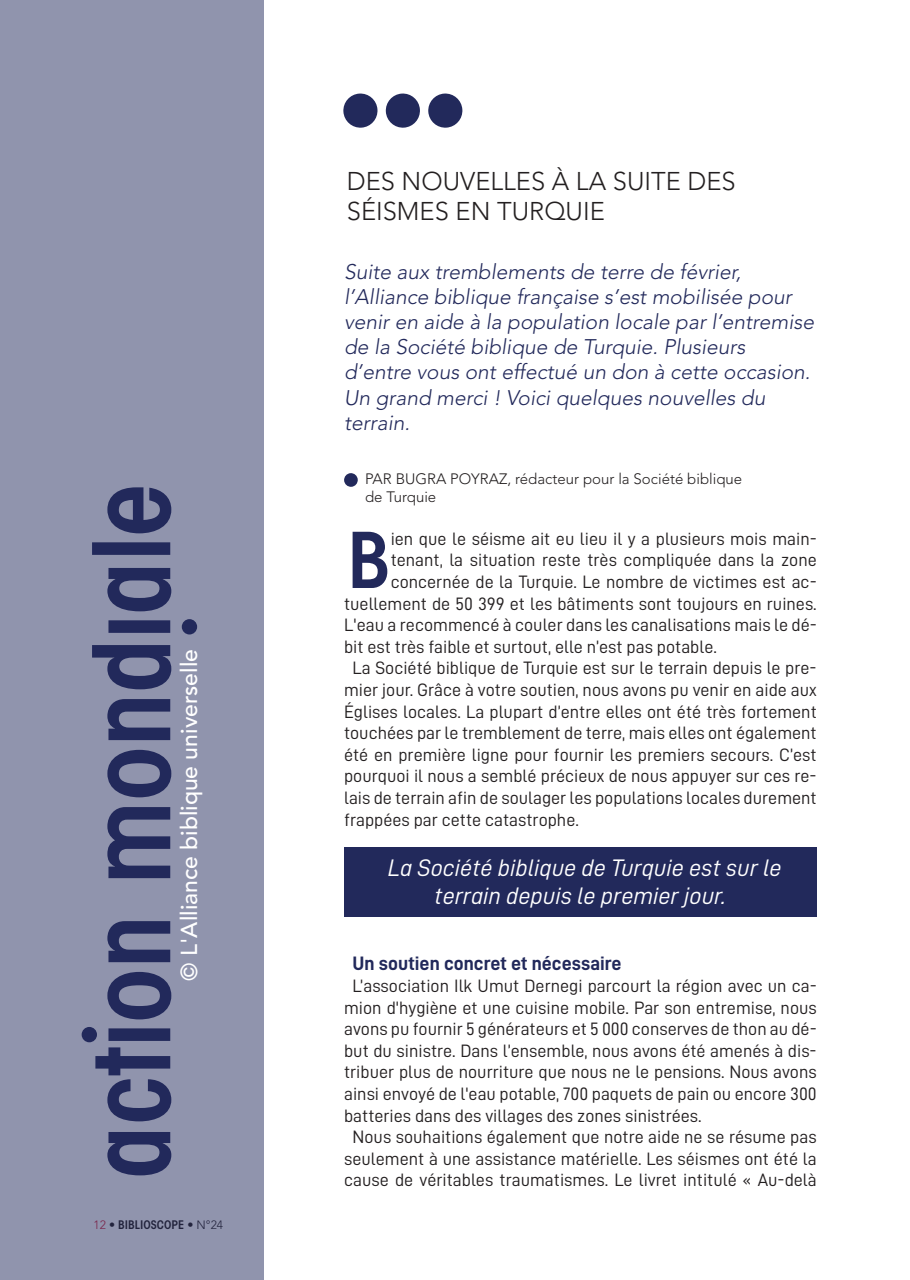
<style>
.page{position:relative;width:910px;height:1280px;background:#fff}
.page>*{position:absolute;margin:0;border:0;box-sizing:border-box;transform-origin:0 0}
.t1{font:600 condensed 77.7px "Avant Garde";color:#22295b}
.t2{font:300 25.5px/30.6px "Avenir LT Std";color:#231f20}
.t3{font:24px/28.8px "D DIN Italic";color:#fff;text-align:center}
.t4{font:500 22.95px "Avenir LT Std";color:#fff}
.t5{font:italic 300 21px/25.2px "Avenir LT Std";color:#22295b}
.t6{font:19.5px "D DIN Bold";color:#22295b}
.t7{font:18px "D DIN";color:#231f20}
.t8{font:300 15px/18px "Avenir LT Std";color:#231f20}
.t9{font:600 condensed 12px "Avant Garde";color:#231f20}
.s1{font-family:"Avenir LT Std";font-weight:300;font-stretch:normal;color:#d2203a}
.s2{font-family:"Avenir LT Std";font-weight:300;font-stretch:normal}
</style>
<div class="page">
<div style="left:0;top:0;width:264px;height:1280px;background:#9094ad"></div>
<div style="left:344px;top:847px;width:473px;height:70px;background:#22295b"></div>
<div style="left:344px;top:473px;width:14px;height:14px;background:#22295b;border-radius:50%"></div>
<svg style="left:92px;top:487px;width:79px;height:688px"></svg>
<div style="left:82px;top:1027px;width:15px;height:15px;background:#22295b;border-radius:50%"></div>
<div style="left:182px;top:619px;width:15px;height:15px;background:#22295b;border-radius:50%"></div>
<svg style="left:343px;top:93px;width:35px;height:35px"></svg>
<svg style="left:385px;top:93px;width:35px;height:35px"></svg>
<svg style="left:428px;top:93px;width:35px;height:35px"></svg>
<p class="t4" style="left:176px;top:981px;width:333px;rotate:-90deg">© L'Alliance biblique universelle</p>
<p class="t9" style="left:94px;top:1217px;width:131px"><span class="s1">12</span> • BIBLIOSCOPE • <span class="s2">N°24</span></p>
<h2 class="t2" style="left:347px;top:166px;width:390px">DES NOUVELLES À LA SUITE DES<br>SÉISMES EN TURQUIE</h2>
<p class="t5" style="left:344px;top:259px;width:471px">Suite aux tremblements de terre de février, l’Alliance biblique française s’est mobilisée pour venir en aide à la population locale par l’entremise de la Société biblique de Turquie. Plusieurs d’entre vous ont effectué un don à cette occasion.<br>Un grand merci ! Voici quelques nouvelles du terrain.</p>
<p class="t8" style="left:365px;top:470px;width:379px">PAR BUGRA POYRAZ, rédacteur pour la Société biblique de Turquie</p>
<h1 class="t1" style="left:347px;top:512px;width:45px">B</h1>
<p class="t7" style="left:391px;top:529px;width:428px">ien que le séisme ait eu lieu il y a plusieurs mois main-</p>
<p class="t7" style="left:391px;top:550px;width:428px">tenant, la situation reste très compliquée dans la zone</p>
<p class="t7" style="left:391px;top:572px;width:428px">concernée de la Turquie. Le nombre de victimes est ac-</p>
<p class="t7" style="left:344px;top:593px;width:474px">tuellement de 50 399 et les bâtiments sont toujours en ruines.</p>
<p class="t7" style="left:344px;top:615px;width:474px">L'eau a recommencé à couler dans les canalisations mais le dé-</p>
<p class="t7" style="left:344px;top:637px;width:374px">bit est très faible et surtout, elle n’est pas potable.</p>
<p class="t7" style="left:353px;top:658px;width:466px">La Société biblique de Turquie est sur le terrain depuis le pre-</p>
<p class="t7" style="left:344px;top:680px;width:474px">mier jour. Grâce à votre soutien, nous avons pu venir en aide aux</p>
<p class="t7" style="left:344px;top:701px;width:474px">Églises locales. La plupart d’entre elles ont été très fortement</p>
<p class="t7" style="left:344px;top:723px;width:474px">touchées par le tremblement de terre, mais elles ont également</p>
<p class="t7" style="left:344px;top:745px;width:474px">été en première ligne pour fournir les premiers secours. C’est</p>
<p class="t7" style="left:344px;top:766px;width:474px">pourquoi il nous a semblé précieux de nous appuyer sur ces re-</p>
<p class="t7" style="left:344px;top:788px;width:474px">lais de terrain afin de soulager les populations locales durement</p>
<p class="t7" style="left:344px;top:809px;width:236px">frappées par cette catastrophe.</p>
<h3 class="t3" style="left:388px;top:853px;width:395px">La Société biblique de Turquie est sur le terrain depuis le premier jour.</h3>
<p class="t6" style="left:353px;top:953px;width:270px">Un soutien concret et nécessaire</p>
<p class="t7" style="left:353px;top:976px;width:466px">L’association Ilk Umut Dernegi parcourt la région avec un ca-</p>
<p class="t7" style="left:344px;top:997px;width:474px">mion d'hygiène et une cuisine mobile. Par son entremise, nous</p>
<p class="t7" style="left:344px;top:1019px;width:474px">avons pu fournir 5 générateurs et 5 000 conserves de thon au dé-</p>
<p class="t7" style="left:344px;top:1041px;width:474px">but du sinistre. Dans l’ensemble, nous avons été amenés à dis-</p>
<p class="t7" style="left:344px;top:1062px;width:474px">tribuer plus de nourriture que nous ne le pensions. Nous avons</p>
<p class="t7" style="left:344px;top:1084px;width:474px">ainsi envoyé de l'eau potable, 700 paquets de pain ou encore 300</p>
<p class="t7" style="left:344px;top:1105px;width:359px">batteries dans des villages des zones sinistrées.</p>
<p class="t7" style="left:353px;top:1127px;width:466px">Nous souhaitions également que notre aide ne se résume pas</p>
<p class="t7" style="left:344px;top:1149px;width:474px">seulement à une assistance matérielle. Les séismes ont été la</p>
<p class="t7" style="left:344px;top:1170px;width:474px">cause de véritables traumatismes. Le livret intitulé « Au-delà</p>
</div>
